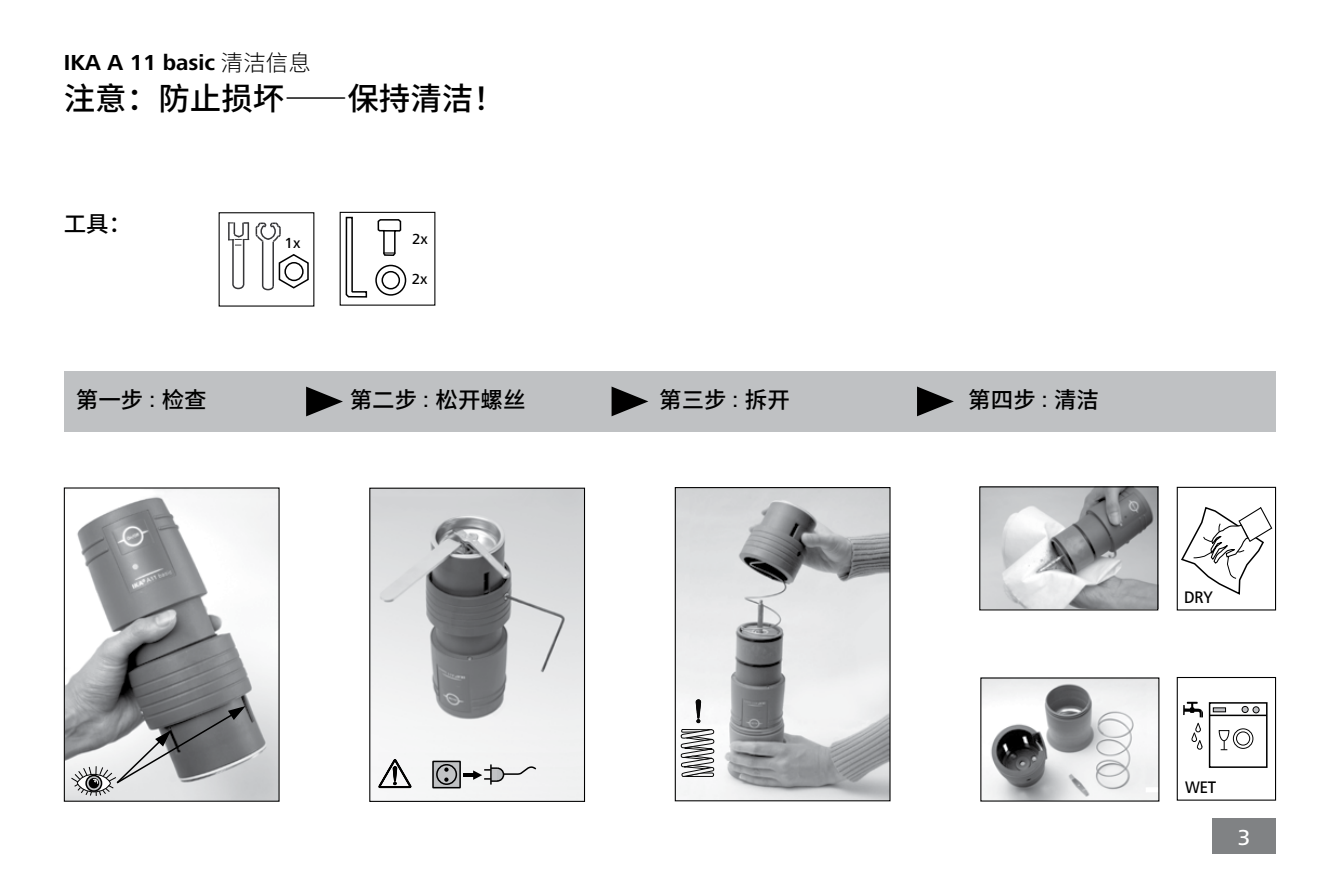
<style>
.page{position:relative;width:1340px;height:890px;background:#fff}
.page>*{position:absolute;margin:0;border:0;box-sizing:border-box;transform-origin:0 0}
.t1{font:500 31.5px "Source Han Sans CN";color:#000}
.t2{font:500 22.5px "Source Han Sans CN";color:#000}
.t3{font:700 22.5px "Frutiger Next IKA";color:#000}
.t4{font:500 22.5px "Frutiger Next IKA";color:#fff}
.t5{font:500 17.32px "Frutiger Next IKA";color:#000;scale:.9 1}
.t6{font:500 15.08px "Frutiger Next IKA";color:#000}
.s1{font-family:"Source Han Sans CN";font-weight:300}
.s2{font-family:"Frutiger Next IKA"}
</style>
<div class="page">
<div style="left:1212px;top:818px;width:64px;height:35px;background:#808284"></div>
<img style="left:371px;top:489px;width:212px;height:311px">
<img style="left:982px;top:679px;width:175px;height:120px">
<img style="left:981px;top:488px;width:175px;height:120px">
<img style="left:676px;top:489px;width:212px;height:310px">
<img style="left:66px;top:489px;width:211px;height:311px">
<div style="left:64px;top:371px;width:1212px;height:61px;background:#bfc1c3"></div>
<div style="left:979px;top:486px;width:179px;height:124px;border:1px solid #000"></div>
<svg style="left:1181px;top:507px;width:92px;height:88px"></svg>
<div style="left:1176px;top:487px;width:99px;height:123px;border:1px solid #000"></div>
<svg style="left:1183px;top:701px;width:85px;height:67px"></svg>
<svg style="left:306px;top:387px;width:37px;height:29px"></svg>
<svg style="left:70px;top:706px;width:175px;height:90px;background:#9d9ea0"></svg>
<svg style="left:676px;top:698px;width:46px;height:79px"></svg>
<svg style="left:611px;top:386px;width:37px;height:30px"></svg>
<svg style="left:917px;top:386px;width:36px;height:30px"></svg>
<svg style="left:345px;top:216px;width:23px;height:82px"></svg>
<svg style="left:376px;top:265px;width:29px;height:30px"></svg>
<div style="left:375px;top:265px;width:31px;height:31px;border:2px solid #000;border-radius:50%"></div>
<div style="left:381px;top:271px;width:19px;height:18px;border:2px solid #000;border-radius:50%"></div>
<svg style="left:377px;top:219px;width:25px;height:37px"></svg>
<svg style="left:228px;top:222px;width:81px;height:69px"></svg>
<div style="left:64px;top:487px;width:215px;height:315px;border:1px solid #000"></div>
<div style="left:674px;top:487px;width:216px;height:314px;border:1px solid #000"></div>
<div style="left:1176px;top:677px;width:99px;height:123px;border:1px solid #000"></div>
<svg style="left:378px;top:758px;width:34px;height:31px"></svg>
<svg style="left:433px;top:761px;width:27px;height:26px"></svg>
<div style="left:432px;top:760px;width:29px;height:28px;border:2px solid #000"></div>
<div style="left:437px;top:765px;width:19px;height:19px;background:#c1c3c5;border-radius:50%"></div>
<div style="left:436px;top:764px;width:21px;height:21px;border:2px solid #000;border-radius:50%"></div>
<svg style="left:444px;top:767px;width:4px;height:15px"></svg>
<svg style="left:462px;top:764px;width:76px;height:20px"></svg>
<div style="left:369px;top:487px;width:216px;height:315px;border:1px solid #000"></div>
<p class="t3" style="left:64px;top:49px;width:249px">IKA A 11 basic <span class="s1">清洁信息</span></p>
<h1 class="t1" style="left:64px;top:81px;width:442px">注意：防止损坏——保持清洁！</h1>
<p class="t2" style="left:64px;top:211px;width:69px">工具：</p>
<p class="t6" style="left:285px;top:234px;width:17px">1x</p>
<p class="t6" style="left:412px;top:231px;width:17px">2x</p>
<p class="t6" style="left:412px;top:270px;width:17px">2x</p>
<p class="t2" style="left:76px;top:387px;width:132px">第一步 <span class="s2">:</span> 检查</p>
<p class="t2" style="left:350px;top:387px;width:177px">第二步 <span class="s2">:</span> 松开螺丝</p>
<p class="t2" style="left:659px;top:387px;width:132px">第三步 <span class="s2">:</span> 拆开</p>
<p class="t2" style="left:968px;top:387px;width:132px">第四步 <span class="s2">:</span> 清洁</p>
<p class="t5" style="left:1184px;top:587px;width:33px">DRY</p>
<p class="t5" style="left:1185px;top:777px;width:36px">WET</p>
<p class="t4" style="left:1237px;top:825px;width:14px">3</p>
</div>
